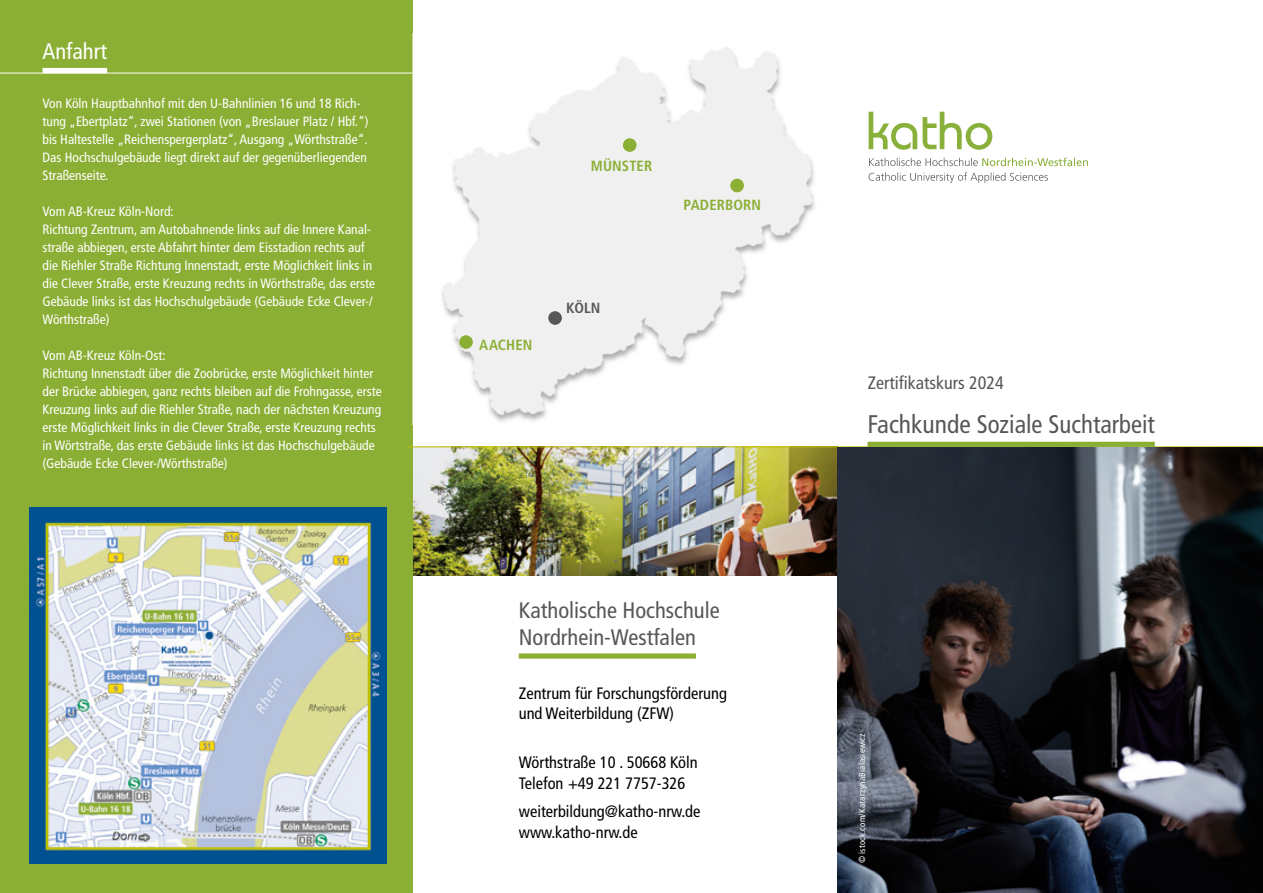
<style>
.page{position:relative;width:1263px;height:893px;background:#fff}
.page>*{position:absolute;margin:0;border:0;box-sizing:border-box;transform-origin:0 0}
.t1{font:condensed 25.5px "Frutiger LT Std";color:#575756}
.t2{font:condensed 22.5px/27px "Frutiger LT Std";color:#575756}
.t3{font:condensed 22.5px "Frutiger LT Std";color:#fff}
.t4{font:condensed 18px "Frutiger LT Std";color:#575756}
.t5{font:condensed 16.5px/20.2px "Frutiger LT Std";color:#000}
.t6{font:700 condensed 14.7px "Frutiger LT Std";letter-spacing:.01em;color:#8baf35}
.t7{font:700 condensed 14.7px "Frutiger LT Std";color:#575756}
.t8{font:condensed 13.5px/18px "Frutiger LT Std";color:#fff}
.t9{font:condensed 9px "Frutiger LT Std";letter-spacing:.02em;color:#fff}
</style>
<div class="page">
<img style="left:412px;top:447px;width:426px;height:129px">
<div style="left:0;top:0;width:412px;height:893px;background:#8baf35"></div>
<div style="left:519px;top:653px;width:177px;height:6px;background:#8baf35"></div>
<hr style="left:407px;top:446px;width:856px;height:1px;background:#bcbe00">
<img style="left:30px;top:507px;width:357px;height:356px">
<svg style="left:868px;top:172px;width:180px;height:11px"></svg>
<svg style="left:869px;top:158px;width:219px;height:8px"></svg>
<svg style="left:869px;top:112px;width:123px;height:38px"></svg>
<img style="left:412px;top:33px;width:403px;height:392px">
<div style="left:548px;top:311px;width:14px;height:14px;background:#575756;border-radius:50%"></div>
<div style="left:459px;top:335px;width:14px;height:14px;background:#8baf35;border-radius:50%"></div>
<div style="left:623px;top:138px;width:13px;height:14px;background:#8baf35;border-radius:50%"></div>
<div style="left:730px;top:179px;width:14px;height:13px;background:#8baf35;border-radius:50%"></div>
<img style="left:838px;top:447px;width:425px;height:446px">
<hr style="left:0;top:73px;width:412px;height:1px;background:#fff">
<div style="left:43px;top:68px;width:64px;height:5px;background:#fff"></div>
<div style="left:867px;top:442px;width:288px;height:5px;background:#8baf35"></div>
<h2 class="t3" style="left:43px;top:38px;width:66px">Anfahrt</h2>
<p class="t8" style="left:43px;top:94px;width:328px">Von Köln Hauptbahnhof mit den U-Bahnlinien 16 und 18 Rich&shy;tung „Ebertplatz“, zwei Stationen (von „Breslauer Platz / Hbf.“) bis Haltestelle „Reichenspergerplatz“, Ausgang „Wörthstraße“.<br>Das Hochschulgebäude liegt direkt auf der gegenüberliegenden Straßenseite.</p>
<p class="t8" style="left:43px;top:202px;width:334px">Vom AB-Kreuz Köln-Nord:<br>Richtung Zentrum, am Autobahnende links auf die Innere Kanal&shy;straße abbiegen, erste Abfahrt hinter dem Eisstadion rechts auf die Riehler Straße Richtung Innenstadt, erste Möglichkeit links in die Clever Straße, erste Kreuzung rechts in Wörthstraße, das erste Gebäude links ist das Hochschulgebäude (Gebäude Ecke Clever-/ Wörthstraße)</p>
<p class="t8" style="left:43px;top:346px;width:341px">Vom AB-Kreuz Köln-Ost:<br>Richtung Innenstadt über die Zoobrücke, erste Möglichkeit hinter der Brücke abbiegen, ganz rechts bleiben auf die Frohngasse, erste Kreuzung links auf die Riehler Straße, nach der nächsten Kreuzung erste Möglichkeit links in die Clever Straße, erste Kreuzung rechts in Wörtstraße, das erste Gebäude links ist das Hochschulgebäude (Gebäude Ecke Clever-/Wörthstraße)</p>
<p class="t6" style="left:591px;top:157px;width:63px">MÜNSTER</p>
<p class="t6" style="left:683px;top:197px;width:79px">PADERBORN</p>
<p class="t6" style="left:479px;top:336px;width:55px">AACHEN</p>
<p class="t7" style="left:566px;top:299px;width:36px">KÖLN</p>
<h2 class="t2" style="left:519px;top:597px;width:202px">Katholische Hochschule<br>Nordrhein-Westfalen</h2>
<p class="t5" style="left:519px;top:683px;width:210px">Zentrum für Forschungsförderung und Weiterbildung (ZFW)</p>
<p class="t5" style="left:519px;top:753px;width:180px">Wörthstraße 10 . 50668 Köln<br>Telefon +49 221 7757-326</p>
<p class="t5" style="left:519px;top:802px;width:183px">weiterbildung@katho-nrw.de www.katho-nrw.de</p>
<h3 class="t4" style="left:868px;top:372px;width:137px">Zertifikatskurs 2024</h3>
<h1 class="t1" style="left:867px;top:410px;width:289px">Fachkunde Soziale Suchtarbeit</h1>
<p class="t9" style="left:857px;top:863px;width:131px;rotate:-90deg">© istock.com/KatarzynaBialasiewicz</p>
</div>
